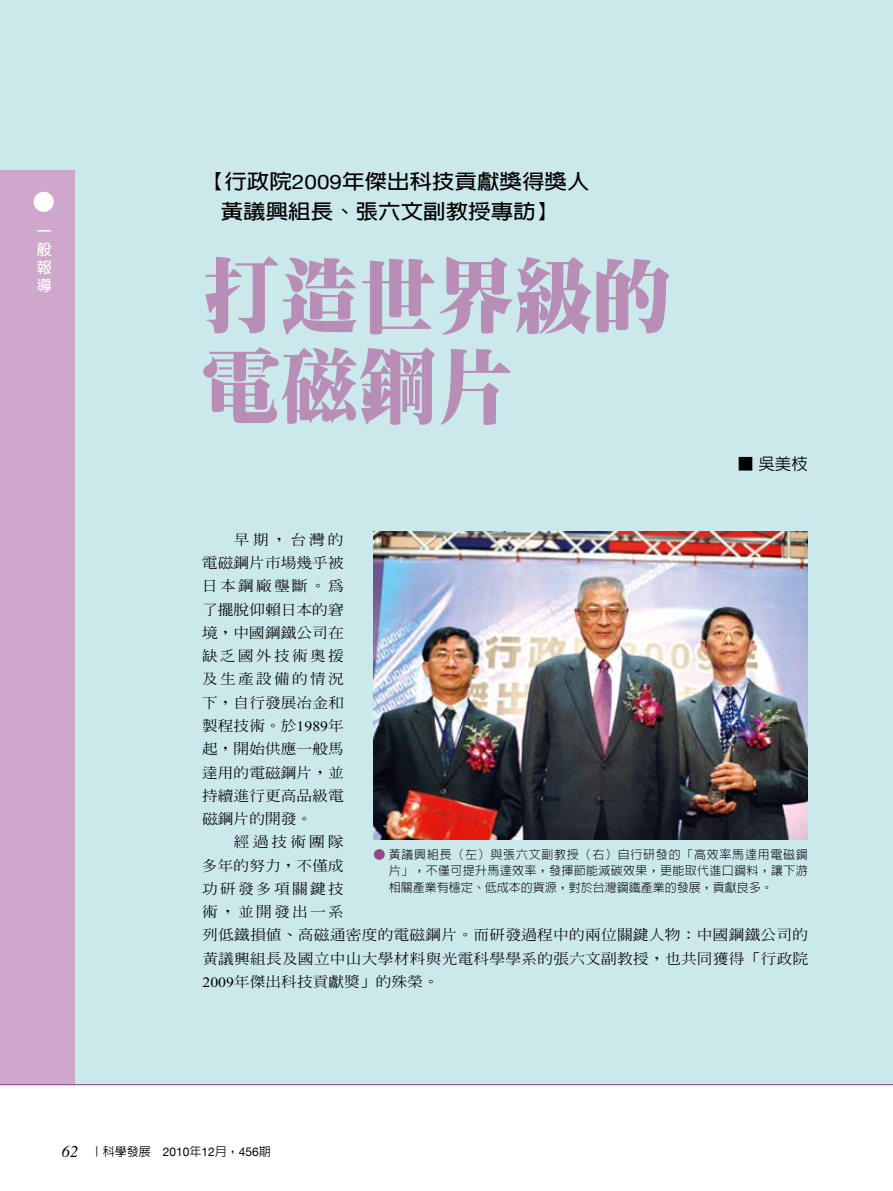
<style>
.page{position:relative;width:893px;height:1191px;background:#fff}
.page>*{position:absolute;margin:0;border:0;box-sizing:border-box;transform-origin:0 0}
.t1{font:900 81px/90px "AR Ming B5";color:#b88eb6}
.t2{font:700 20.25px/30px "AR Hei B5";color:#000;scale:1.11 1}
.t3{font:500 16.5px "AR Hei B5";color:#000}
.t4{font:700 15px/18px "AR Hei B5";color:#fff;text-align:justify}
.t5{font:500 14.1px/23.2px "AR Ming B5";letter-spacing:.015em;color:#000;text-align:justify;scale:1.11 1}
.t6{font:300 12px/16.5px "AR Hei B5";color:#000;text-align:justify}
.t7{font:500 12px "AR Hei B5";color:#000}
.s1{font-family:"Helvetica Neue";font-weight:400}
.s2{font-family:"Times New Roman";font-weight:400}
.s3{color:#904889}
.s4{font-family:"Times";font-weight:400;font-style:italic;font-size:16.5px}
</style>
<div class="page">
<div style="left:0;top:0;width:893px;height:1084px;background:#cbe8eb"></div>
<div style="left:0;top:170px;width:74px;height:914px;background:#cfa7cd"></div>
<div style="left:34px;top:192px;width:20px;height:20px;background:#fff;border-radius:50%"></div>
<img style="left:373px;top:531px;width:435px;height:308px">
<hr style="left:0;top:1084px;width:893px;height:1px;background:#904889">
<p class="t4" style="left:37px;top:222px;width:16px">一般報導</p>
<h2 class="t2" style="left:221px;top:166px;width:334px;text-indent:-19px">【行政院<span class="s1">2009</span>年傑出科技貢獻獎得獎人黃議興組長、張六文副教授專訪】</h2>
<h1 class="t1" style="left:202px;top:251px;width:470px">打造世界級的電磁鋼片</h1>
<p class="t3" style="left:737px;top:455px;width:72px">■ 吳美枝</p>
<p class="t5" style="left:202px;top:528px;width:129px;text-indent:32px">早期，台灣的電磁鋼片市場幾乎被日本鋼廠壟斷。為了擺脫仰賴日本的窘境，中國鋼鐵公司在缺乏國外技術奧援及生產設備的情況下，自行發展冶金和製程技術。於<span class="s2">1989</span>年起，開始供應一般馬達用的電磁鋼片，並持續進行更高品級電磁鋼片的開發。</p>
<p class="t5" style="left:202px;top:830px;width:548px;text-align:left;text-indent:32px">經過技術團隊<br>多年的努力，不僅成<br>功研發多項關鍵技<br>術，並開發出一系<br>列低鐵損值、高磁通密度的電磁鋼片。而研發過程中的兩位關鍵人物：中國鋼鐵公司的黃議興組長及國立中山大學材料與光電科學學系的張六文副教授，也共同獲得「行政院<br><span class="s2">2009</span>年傑出科技貢獻獎」的殊榮。</p>
<p class="t6" style="left:389px;top:846px;width:421px;text-indent:-15px"><span class="s3">●</span> 黃議興組長（左）與張六文副教授（右）自行研發的「高效率馬達用電磁鋼片」，不僅可提升馬達效率，發揮節能減碳效果，更能取代進口鋼料，讓下游相關產業有穩定、低成本的貨源，對於台灣鋼鐵產業的發展，貢獻良多。</p>
<p class="t7" style="left:62px;top:1145px;width:210px"><span class="s4">62</span> ｜科學發展 <span class="s1">2010</span>年<span class="s1">12</span>月，<span class="s1">456</span>期</p>
</div>
